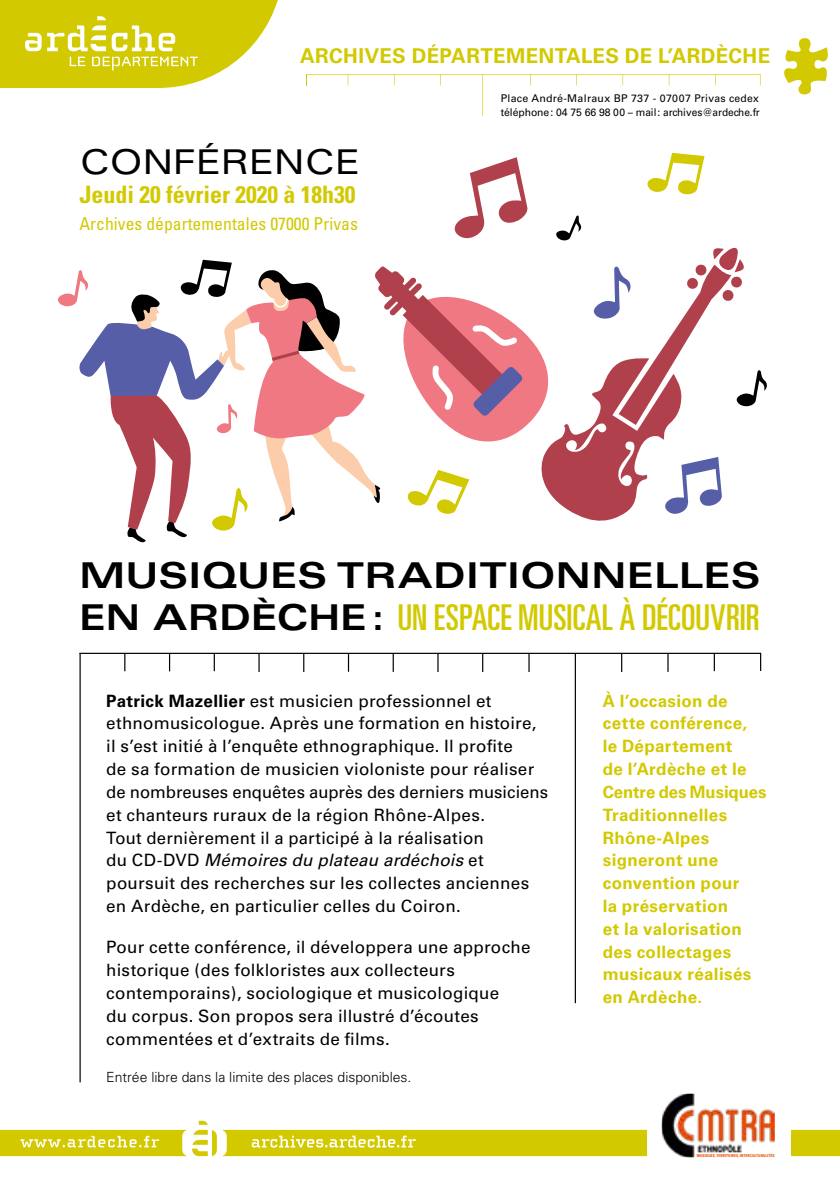
<style>
.page{position:relative;width:840px;height:1191px;background:#fff}
.page>*{position:absolute;margin:0;border:0;box-sizing:border-box;transform-origin:0 0}
.t1{font:700 expanded 35.6px/42.8px "Univers";letter-spacing:.01em;color:#000}
.t2{font:expanded 34.2px "Univers";color:#000}
.t3{font:700 condensed 24px "Univers";color:#d2c900}
.t4{font:700 20.4px "Univers";letter-spacing:.015em;color:#d2c900}
.t5{font:condensed 17.8px "Univers";color:#d2c900}
.t6{font:17px/22.8px "Univers";letter-spacing:.015em;color:#000}
.t7{font:700 17px/22.8px "Univers";letter-spacing:.02em;color:#d2c900}
.t8{font:300 14px "Univers";color:#000}
.t9{font:10.6px/14px "Univers";letter-spacing:.02em;color:#000}
.t10{font:700 condensed 4px "Univers";letter-spacing:.015em;color:#e94e04}
.s1{font-weight:400;font-stretch:ultra-condensed;color:#d2c900}
.s2{font-weight:700}
.s3{font-style:italic}
</style>
<div class="page">
<svg style="left:258px;top:654px;width:1px;height:18px"></svg>
<svg style="left:303px;top:654px;width:1px;height:18px"></svg>
<svg style="left:213px;top:654px;width:2px;height:17px"></svg>
<svg style="left:482px;top:654px;width:1px;height:18px"></svg>
<svg style="left:528px;top:654px;width:1px;height:18px"></svg>
<hr style="left:574px;top:653px;width:1px;height:350px;background:#000">
<svg style="left:667px;top:654px;width:1px;height:18px"></svg>
<svg style="left:169px;top:654px;width:1px;height:17px"></svg>
<svg style="left:392px;top:654px;width:1px;height:18px"></svg>
<svg style="left:621px;top:654px;width:1px;height:18px"></svg>
<svg style="left:124px;top:654px;width:1px;height:17px"></svg>
<svg style="left:348px;top:654px;width:1px;height:18px"></svg>
<svg style="left:437px;top:654px;width:1px;height:18px"></svg>
<svg style="left:713px;top:654px;width:1px;height:17px"></svg>
<hr style="left:79px;top:653px;width:2px;height:429px;background:#000">
<hr style="left:79px;top:653px;width:680px;height:1px;background:#000">
<svg style="left:784px;top:38px;width:43px;height:57px"></svg>
<svg style="left:0;top:0;width:278px;height:88px"></svg>
<svg style="left:0;top:1120px;width:839px;height:36px"></svg>
<hr style="left:482px;top:75px;width:1px;height:41px;background:#d2c900">
<svg style="left:306px;top:74px;width:454px;height:12px"></svg>
<div style="left:646px;top:1091px;width:143px;height:77px;background:#fff"></div>
<img style="left:661px;top:1093px;width:113px;height:64px">
<svg style="left:57px;top:153px;width:709px;height:390px"></svg>
<p class="t4" style="left:300px;top:44px;width:471px">ARCHIVES DÉPARTEMENTALES DE L’ARDÈCHE</p>
<p class="t9" style="left:500px;top:91px;width:260px">Place André-Malraux BP 737 - 07007 Privas cedex téléphone: 04 75 66 98 00 – mail: archives@ardeche.fr</p>
<h2 class="t2" style="left:79px;top:142px;width:282px">CONFÉRENCE</h2>
<h3 class="t3" style="left:79px;top:180px;width:277px">Jeudi 20 février 2020 à 18h30</h3>
<p class="t5" style="left:79px;top:212px;width:280px">Archives départementales 07000 Privas</p>
<h1 class="t1" style="left:79px;top:553px;width:682px">MUSIQUES TRADITIONNELLES<br>EN ARDÈCHE: <span class="s1">UN ESPACE MUSICAL À DÉCOUVRIR</span></h1>
<p class="t6" style="left:106px;top:689px;width:443px"><span class="s2">Patrick Mazellier</span> est musicien professionnel et ethnomusicologue. Après une formation en histoire, il s’est initié à l’enquête ethnographique. Il profite<br>de sa formation de musicien violoniste pour réaliser de nombreuses enquêtes auprès des derniers musiciens et chanteurs ruraux de la région Rhône‑Alpes.<br>Tout dernièrement il a participé à la réalisation<br>du CD‑DVD <span class="s3">Mémoires du plateau ardéchois</span> et poursuit des recherches sur les collectes anciennes en Ardèche, en particulier celles du Coiron.</p>
<p class="t6" style="left:106px;top:936px;width:426px">Pour cette conférence, il développera une approche historique (des folkloristes aux collecteurs contemporains), sociologique et musicologique<br>du corpus. Son propos sera illustré d’écoutes commentées et d’extraits de films.</p>
<p class="t8" style="left:106px;top:1069px;width:306px">Entrée libre dans la limite des places disponibles.</p>
<p class="t7" style="left:602px;top:689px;width:165px">À l’occasion de cette conférence,<br>le Département<br>de l’Ardèche et le<br>Centre des Musiques<br>Traditionnelles<br>Rhône-Alpes signeront une convention pour<br>la préservation<br>et la valorisation des collectages musicaux réalisés en Ardèche.</p>
<p class="t10" style="left:696px;top:1153px;width:79px">MUSIQUES, TERRITOIRES, INTERCULTURALITÉS</p>
</div>
